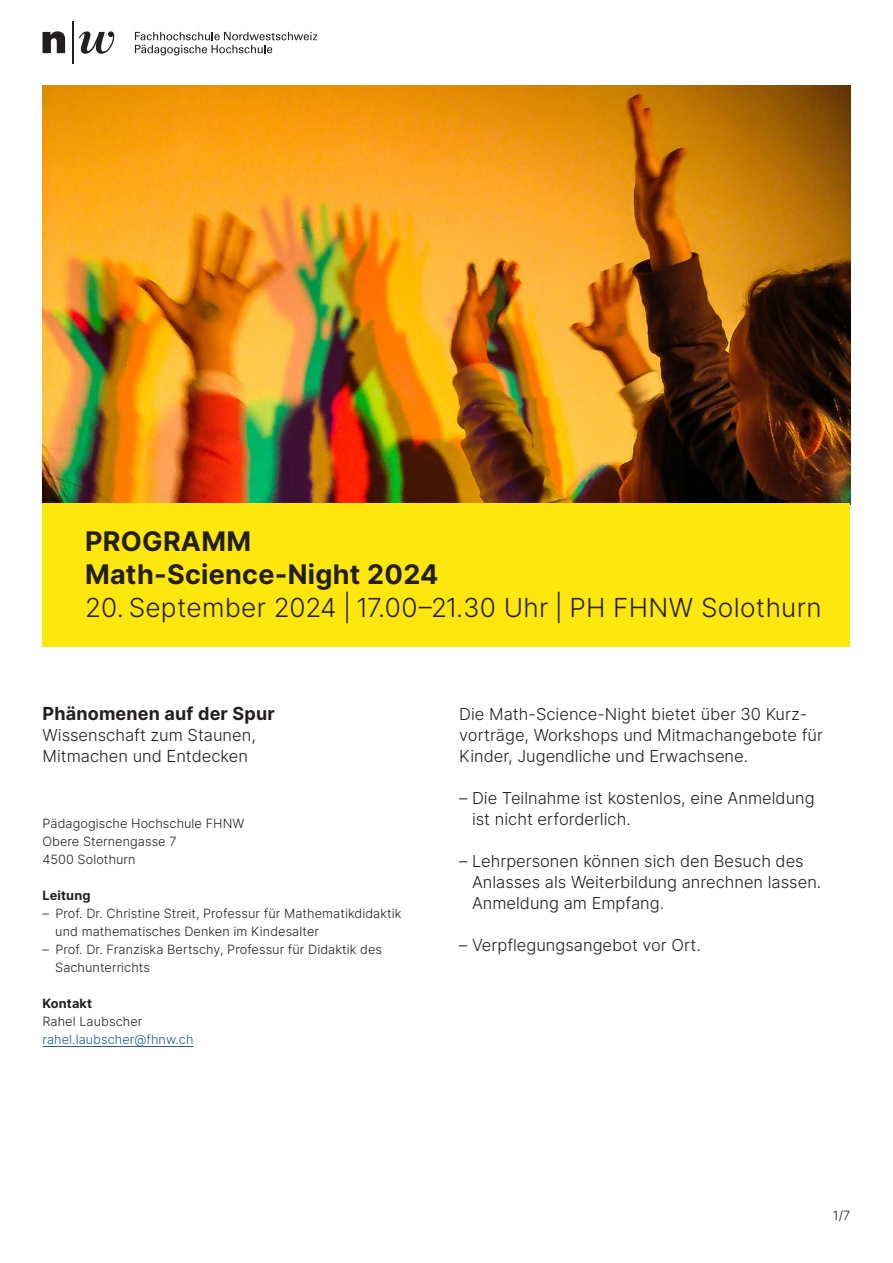
<style>
.page{position:relative;width:893px;height:1263px;background:#fff}
.page>*{position:absolute;margin:0;border:0;box-sizing:border-box;transform-origin:0 0}
.t1{font:27px/33px "Inter";letter-spacing:.01em;color:#231f20}
.t2{font:300 26.25px "Inter";letter-spacing:.01em;color:#231f20}
.t3{font:18px "Inter";letter-spacing:.01em;color:#231f20}
.t4{font:300 16.5px/21px "Inter";color:#231f20}
.t5{font:300 12.75px/18px "Inter";letter-spacing:.005em;color:#231f20}
.t6{font:300 12.75px "Inter";letter-spacing:.005em;color:#175d9e}
.t7{font:12.75px "Inter";letter-spacing:.01em;color:#231f20}
</style>
<div class="page">
<svg style="left:135px;top:32px;width:182px;height:23px"></svg>
<hr style="left:72px;top:21px;width:2px;height:43px;background:#231f20">
<svg style="left:43px;top:31px;width:22px;height:22px"></svg>
<svg style="left:79px;top:31px;width:36px;height:23px"></svg>
<img style="left:43px;top:85px;width:807px;height:418px">
<div style="left:43px;top:503px;width:807px;height:144px;background:#fde70e"></div>
<hr style="left:43px;top:1046px;width:150px;height:1px;background:#175d9e">
<h1 class="t1" style="left:85px;top:524px;width:355px">PROGRAMM<br>Math-Science-Night 2024</h1>
<h2 class="t2" style="left:85px;top:588px;width:738px">20. September 2024 | 17.00–21.30 Uhr | PH FHNW Solothurn</h2>
<p class="t3" style="left:43px;top:700px;width:234px">Phänomenen auf der Spur</p>
<p class="t4" style="left:43px;top:724px;width:215px">Wissenschaft zum Staunen,<br>Mitmachen und Entdecken</p>
<p class="t5" style="left:43px;top:814px;width:203px">Pädagogische Hochschule FHNW<br>Obere Sternengasse 7<br>4500 Solothurn</p>
<p class="t7" style="left:43px;top:886px;width:49px">Leitung</p>
<p class="t5" style="left:55px;top:904px;width:348px;text-indent:-13px">– Prof. Dr. Christine Streit, Professur für Mathematikdidaktik und mathematisches Denken im Kindesalter</p>
<p class="t5" style="left:55px;top:940px;width:328px;text-indent:-13px">– Prof. Dr. Franziska Bertschy, Professur für Didaktik des<br>Sachunterrichts</p>
<p class="t7" style="left:43px;top:994px;width:51px">Kontakt</p>
<p class="t5" style="left:43px;top:1012px;width:101px">Rahel Laubscher</p>
<p class="t6" style="left:43px;top:1030px;width:152px">rahel.laubscher@fhnw.ch</p>
<p class="t4" style="left:459px;top:703px;width:365px">Die Math-Science-Night bietet über 30 Kurz&shy;vorträge, Workshops und Mitmachangebote für<br>Kinder, Jugendliche und Erwachsene.</p>
<p class="t4" style="left:472px;top:787px;width:344px;text-indent:-13px">– Die Teilnahme ist kostenlos, eine Anmeldung ist nicht erforderlich.</p>
<p class="t4" style="left:472px;top:850px;width:351px;text-indent:-13px">– Lehrpersonen können sich den Besuch des<br>Anlasses als Weiterbildung anrechnen lassen.<br>Anmeldung am Empfang.</p>
<p class="t4" style="left:459px;top:934px;width:243px">– Verpflegungsangebot vor Ort.</p>
<p class="t5" style="left:833px;top:1206px;width:19px">1/7</p>
</div>
